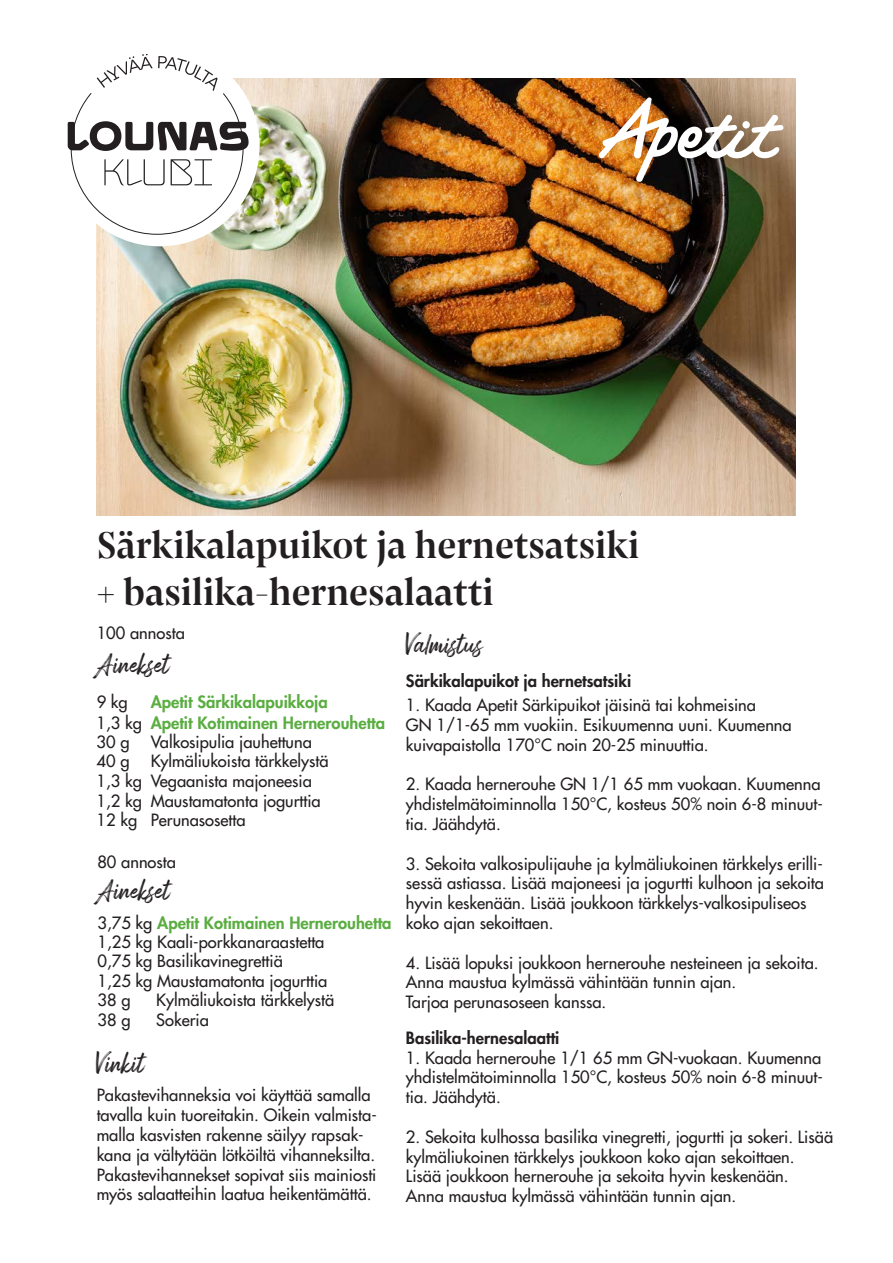
<style>
.page{position:relative;width:893px;height:1263px;background:#fff}
.page>*{position:absolute;margin:0;border:0;box-sizing:border-box;transform-origin:0 0}
.Otsikko_1{font:500 39px/46.8px "Pensum Display";color:#231f20}
.Leipäteksti{font:24px "Arsilon";color:#231f20}
.Otsikko_2{font:24px "Arsilon";color:#231f20}
.Leipäteksti-2{font:500 16.5px/19.8px "Futura Std";color:#231f20}
.Leipäteksti-3{font:800 16.5px/19.6px "Futura Std";color:#5aad41}
.Leipäteksti-4{font:800 16.5px "Futura Std";color:#231f20}
.s1{font-weight:500;color:#231f20}
.s2{font-weight:800;color:#5aad41}
.s3{font-weight:800}
</style>
<div class="page">
<img style="left:96px;top:79px;width:700px;height:436px">
<img style="left:599px;top:97px;width:184px;height:85px">
<div style="left:60px;top:46px;width:200px;height:200px;background:#fff;border-radius:50%"></div>
<svg style="left:68px;top:55px;width:181px;height:180px"></svg>
<p class="Otsikko_1" style="left:97px;top:520px;width:544px">Särkikalapuikot ja hernetsatsiki + basilika-hernesalaatti</p>
<p class="Leipäteksti-2" style="left:97px;top:623px;width:90px">100 annosta</p>
<p class="Leipäteksti" style="left:97px;top:650px;width:75px">Ainekset</p>
<p class="Leipäteksti-2" style="left:97px;top:692px;width:33px">9 kg</p>
<p class="Leipäteksti-3" style="left:97px;top:692px;width:290px;text-indent:54px">Apetit Särkikalapuikkoja<br><span class="s1">1,3 kg</span> Apetit Kotimainen Hernerouhetta<br><span class="s1">30 g</span></p>
<p class="Leipäteksti-2" style="left:151px;top:732px;width:163px">Valkosipulia jauhettuna</p>
<p class="Leipäteksti-2" style="left:97px;top:751px;width:233px;text-indent:54px">Kylmäliukoista tärkkelystä<br>1,3 kg Vegaanista majoneesia<br>1,2 kg Maustamatonta jogurttia<br>12 kg Perunasosetta</p>
<p class="Leipäteksti-2" style="left:97px;top:852px;width:80px">80 annosta</p>
<p class="Leipäteksti" style="left:97px;top:876px;width:75px">Ainekset</p>
<p class="Leipäteksti-2" style="left:97px;top:913px;width:296px">3,75 kg <span class="s2">Apetit Kotimainen Hernerouhetta<br></span>1,25 kg Kaali-porkkanaraastetta<br>0,75 kg Basilikavinegrettiä<br>1,25 kg Maustamatonta jogurttia<br>38 g</p>
<p class="Leipäteksti-2" style="left:97px;top:751px;width:34px">40 g</p>
<p class="Leipäteksti-2" style="left:156px;top:990px;width:179px">Kylmäliukoista tärkkelystä</p>
<p class="Leipäteksti-2" style="left:97px;top:1010px;width:34px">38 g</p>
<p class="Leipäteksti-2" style="left:156px;top:1010px;width:54px">Sokeria</p>
<p class="Leipäteksti" style="left:96px;top:1048px;width:51px">Vinkit</p>
<p class="Leipäteksti-2" style="left:97px;top:1085px;width:282px">Pakastevihanneksia voi käyttää samalla tavalla kuin tuoreitakin. Oikein valmista&shy;malla kasvisten rakenne säilyy rapsak&shy;kana ja vältytään lötköiltä vihanneksilta.<br>Pakastevihannekset sopivat siis mainiosti myös salaatteihin laatua heikentämättä.</p>
<p class="Otsikko_2" style="left:406px;top:630px;width:78px">Valmistus</p>
<p class="Leipäteksti-4" style="left:406px;top:671px;width:227px">Särkikalapuikot ja hernetsatsiki</p>
<p class="Leipäteksti-2" style="left:406px;top:695px;width:387px">1. Kaada Apetit Särkipuikot jäisinä tai kohmeisina<br>GN 1/1-65 mm vuokiin. Esikuumenna uuni. Kuumenna kuivapaistolla 170°C noin 20-25 minuuttia.</p>
<p class="Leipäteksti-2" style="left:406px;top:774px;width:419px">2. Kaada hernerouhe GN 1/1 65 mm vuokaan. Kuumenna yhdistelmätoiminnolla 150°C, kosteus 50% noin 6-8 minuut&shy;tia. Jäähdytä.</p>
<p class="Leipäteksti-2" style="left:406px;top:854px;width:419px">3. Sekoita valkosipulijauhe ja kylmäliukoinen tärkkelys erilli&shy;sessä astiassa. Lisää majoneesi ja jogurtti kulhoon ja sekoita hyvin keskenään. Lisää joukkoon tärkkelys-valkosipuliseos koko ajan sekoittaen.</p>
<p class="Leipäteksti-2" style="left:406px;top:953px;width:414px">4. Lisää lopuksi joukkoon hernerouhe nesteineen ja sekoita.</p>
<p class="Leipäteksti-2" style="left:406px;top:972px;width:332px">Anna maustua kylmässä vähintään tunnin ajan.</p>
<p class="Leipäteksti-2" style="left:406px;top:984px;width:202px;line-height:35.7px">Tarjoa perunasoseen kanssa.<br><span class="s3">Basilika-hernesalaatti</span></p>
<p class="Leipäteksti-2" style="left:406px;top:1048px;width:419px;text-align:justify">1. Kaada hernerouhe 1/1 65 mm GN-vuokaan. Kuumenna yhdistelmätoiminnolla 150°C, kosteus 50% noin 6-8 minuut&shy;tia. Jäähdytä.</p>
<p class="Leipäteksti-2" style="left:406px;top:1127px;width:429px">2. Sekoita kulhossa basilika vinegretti, jogurtti ja sokeri. Lisää kylmäliukoinen tärkkelys joukkoon koko ajan sekoittaen.</p>
<p class="Leipäteksti-2" style="left:406px;top:1166px;width:384px">Lisää joukkoon hernerouhe ja sekoita hyvin keskenään.</p>
<p class="Leipäteksti-2" style="left:406px;top:1186px;width:332px">Anna maustua kylmässä vähintään tunnin ajan.</p>
</div>
